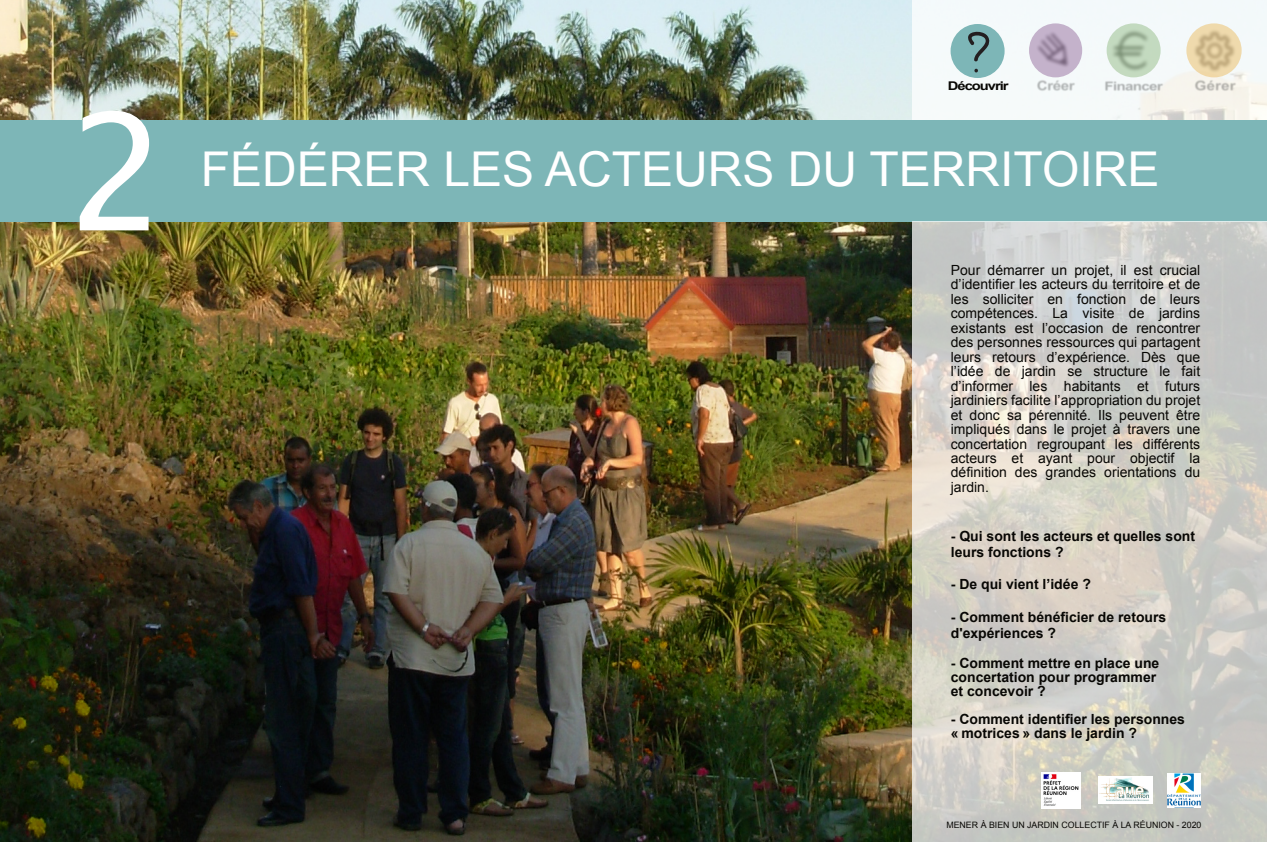
<style>
.page{position:relative;width:1267px;height:842px;background:#fff}
.page>*{position:absolute;margin:0;border:0;box-sizing:border-box;transform-origin:0 0}
.t1{font:161.6px "Lucida Grande";color:#fff}
.t2{font:48px "Arial";color:#fff}
.t3{font:14px/14.5px "Arial";color:#080704;text-align:justify}
.t4{font:700 14px/14px "Arial";color:#080704}
.t5{font:700 12px "Arial";letter-spacing:-.07em;color:#080704;scale:1.23 1}
.t6{font:8.8px "Arial";color:#080704}
</style>
<div class="page">
<img style="left:0;top:0;width:913px;height:842px">
<div style="left:0;top:120px;width:1267px;height:101px;background:#7db6b7"></div>
<div style="left:913px;top:221px;width:354px;height:621px;background:#fff;opacity:.75"></div>
<div style="left:913px;top:0;width:354px;height:120px;background:#fff;opacity:.75"></div>
<img style="left:1036px;top:80px;width:39px;height:12px">
<img style="left:1194px;top:80px;width:42px;height:12px">
<img style="left:1104px;top:29px;width:59px;height:63px">
<img style="left:1192px;top:29px;width:45px;height:44px">
<div style="left:950px;top:24px;width:54px;height:54px;background:#7db6b7;border-radius:50%"></div>
<svg style="left:968px;top:31px;width:22px;height:31px"></svg>
<svg style="left:974px;top:69px;width:4px;height:3px"></svg>
<div style="left:1029px;top:23px;width:53px;height:54px;background:#946b9c;border-radius:50%;opacity:.5"></div>
<div style="left:1106px;top:23px;width:54px;height:54px;background:#93bb85;border-radius:50%;opacity:.5"></div>
<div style="left:1186px;top:23px;width:55px;height:54px;background:#ebbb5f;border-radius:50%;opacity:.5"></div>
<img style="left:1167px;top:774px;width:33px;height:33px">
<img style="left:1098px;top:777px;width:54px;height:26px">
<img style="left:1041px;top:772px;width:39px;height:36px">
<h1 class="t1" style="left:66px;top:104px;width:103px">2</h1>
<p class="t5" style="left:948px;top:81px;width:51px">Découvrir</p>
<h2 class="t2" style="left:201px;top:151px;width:960px">FÉDÉRER LES ACTEURS DU TERRITOIRE</h2>
<p class="t3" style="left:951px;top:264px;width:251px">Pour démarrer un projet, il est crucial d’identifier les acteurs du territoire et de les solliciter en fonction de leurs compétences. La visite de jardins existants est l’occasion de rencontrer des personnes ressources qui partagent leurs retours d’expérience. Dès que l’idée de jardin se structure le fait d’informer les habitants et futurs jardiniers facilite l’appropriation du projet et donc sa pérennité. Ils peuvent être impliqués dans le projet à travers une concertation regroupant les différents acteurs et ayant pour objectif la définition des grandes orientations du jardin.</p>
<p class="t4" style="left:951px;top:529px;width:246px;line-height:16px">- Qui sont les acteurs et quelles sont leurs fonctions ?</p>
<p class="t4" style="left:951px;top:578px;width:142px">- De qui vient l’idée ?</p>
<p class="t4" style="left:951px;top:610px;width:217px;line-height:16px">- Comment bénéficier de retours d'expériences ?</p>
<p class="t4" style="left:951px;top:657px;width:210px">- Comment mettre en place une concertation pour programmer et concevoir ?</p>
<p class="t4" style="left:951px;top:713px;width:236px">- Comment identifier les personnes « motrices » dans le jardin ?</p>
<p class="t6" style="left:946px;top:821px;width:257px">MENER À BIEN UN JARDIN COLLECTIF À LA RÉUNION - 2020</p>
</div>
